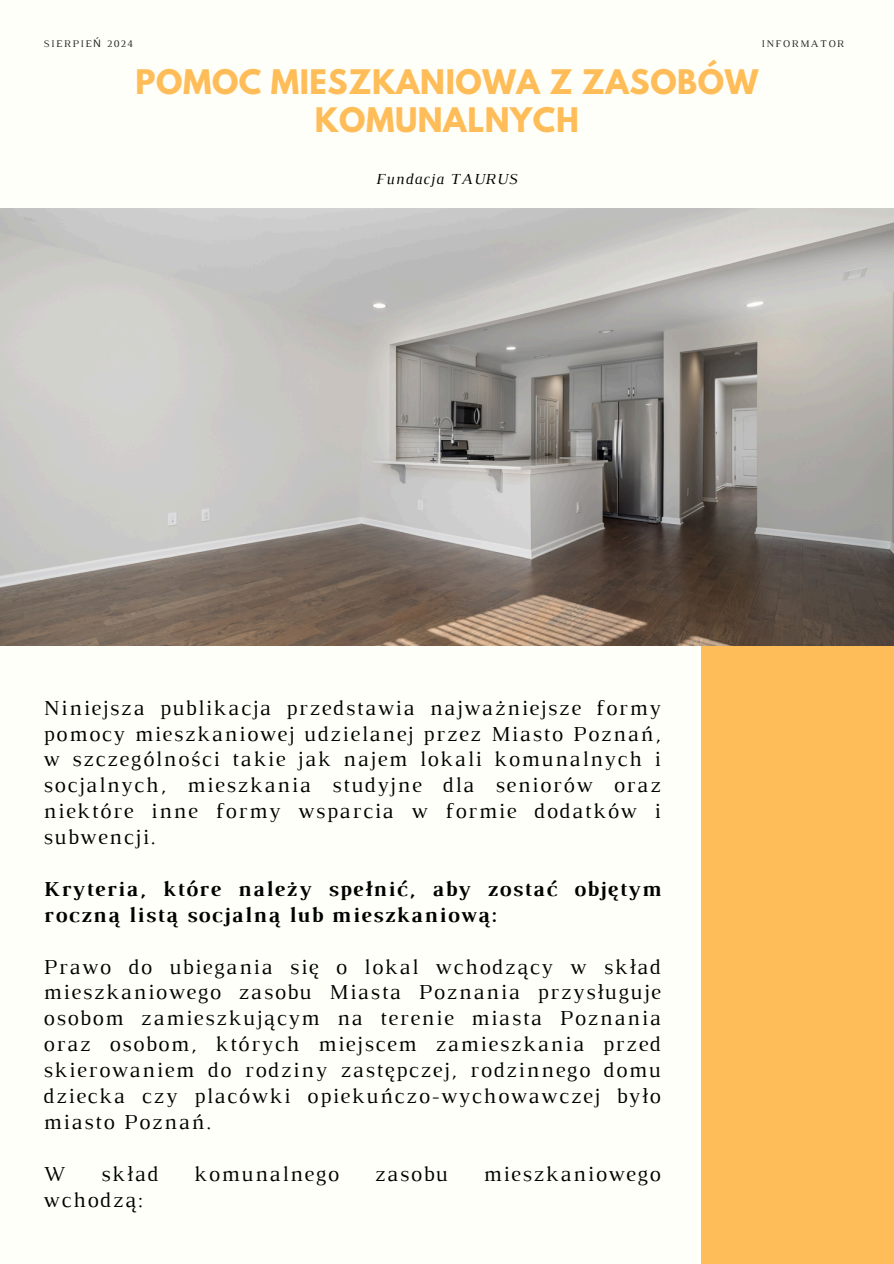
<style>
.page{position:relative;width:894px;height:1264px;background:#fff}
.page>*{position:absolute;margin:0;border:0;box-sizing:border-box;transform-origin:0 0}
.t1{font:700 30px/38.2px "League Spartan";letter-spacing:.02em;color:#ffbd59;text-align:center}
.t2{font:21.75px/25.8px "Luthier";letter-spacing:.07em;color:#000;text-align:justify}
.t3{font:700 21.75px/25.8px "Luthier";letter-spacing:.07em;color:#000}
.t4{font:italic 15.6px "Luthier";letter-spacing:.07em;color:#000}
.t5{font:10.35px "Luthier";letter-spacing:.14em;color:#222}
.s1{font-family:"Noto Sans"}
</style>
<div class="page">
<div style="left:0;top:0;width:893px;height:1263px;background:#fffff9"></div>
<div style="left:701px;top:431px;width:192px;height:832px;background:#ffbd59"></div>
<img style="left:0;top:208px;width:893px;height:437px">
<h2 class="t5" style="left:44px;top:40px;width:91px">SIERPIE<span class="s1">Ń</span> 2024</h2>
<h2 class="t5" style="left:761px;top:40px;width:84px">INFORMATOR</h2>
<h2 class="t1" style="left:136px;top:66px;width:624px">POMOC MIESZKANIOWA Z ZASOBÓW<br>KOMUNALNYCH</h2>
<h2 class="t4" style="left:375px;top:173px;width:143px">Fundacja TAURUS</h2>
<p class="t2" style="left:44px;top:696px;width:618px">Niniejsza publikacja przedstawia najważniejsze formy pomocy mieszkaniowej udzielanej przez Miasto Poznań, w szczególności takie jak najem lokali komunalnych i socjalnych, mieszkania studyjne dla seniorów oraz niektóre inne formy wsparcia w formie dodatków i subwencji.</p>
<h1 class="t3" style="left:44px;top:877px;width:618px">Kryteria, które należy spełnić, aby zostać objętym roczną listą socjalną lub mieszkaniową:</h1>
<h3 class="t2" style="left:44px;top:955px;width:618px">Prawo do ubiegania się o lokal wchodzący w skład mieszkaniowego zasobu Miasta Poznania przysługuje osobom zamieszkującym na terenie miasta Poznania oraz osobom, których miejscem zamieszkania przed skierowaniem do rodziny zastępczej, rodzinnego domu dziecka czy placówki opiekuńczo-wychowawczej było miasto Poznań.</h3>
<p class="t2" style="left:44px;top:1162px;width:24px">W</p>
<p class="t2" style="left:101px;top:1162px;width:59px">skład</p>
<p class="t2" style="left:194px;top:1162px;width:147px">komunalnego</p>
<p class="t2" style="left:374px;top:1162px;width:75px">zasobu</p>
<p class="t2" style="left:483px;top:1162px;width:179px">mieszkaniowego</p>
<p class="t2" style="left:44px;top:1188px;width:101px">wchodzą:</p>
</div>
